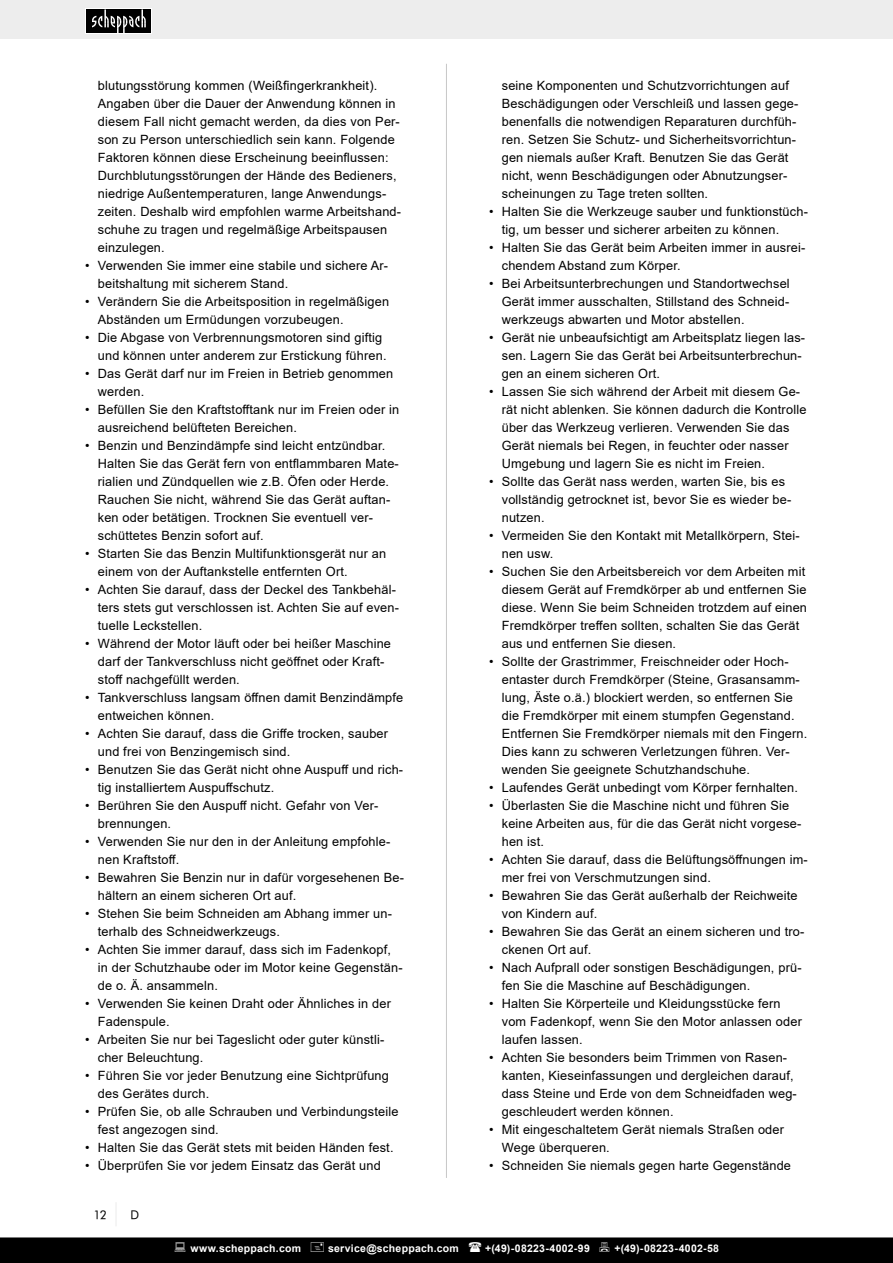
<style>
.page{position:relative;width:893px;height:1263px;background:#fff}
.page>*{position:absolute;margin:0;border:0;box-sizing:border-box;transform-origin:0 0}
.t1{font:12.75px/18px "Arial";letter-spacing:.015em;color:#000}
.t2{font:12px "Futura Book BT";color:#000}
.t3{font:700 10.5px "Arial";letter-spacing:.025em;color:#fff}
</style>
<div class="page">
<hr style="left:446px;top:64px;width:1px;height:1114px;background:#c7c7c7">
<div style="left:0;top:0;width:893px;height:39px;background:#ededed"></div>
<hr style="left:115px;top:1202px;width:2px;height:24px;background:#ededed">
<div style="left:85px;top:9px;width:67px;height:25px;background:#fff"></div>
<div style="left:86px;top:9px;width:65px;height:24px;background:#000"></div>
<svg style="left:92px;top:9px;width:54px;height:24px"></svg>
<div style="left:0;top:1237px;width:893px;height:26px;background:#000"></div>
<p class="t1" style="left:98px;top:76px;width:304px">blutungsstörung kommen (Weißfingerkrankheit).<br>Angaben über die Dauer der Anwendung können in diesem Fall nicht gemacht werden, da dies von Per&shy;son zu Person unterschiedlich sein kann. Folgende Faktoren können diese Erscheinung beeinflussen:</p>
<p class="t1" style="left:98px;top:166px;width:305px">Durchblutungsstörungen der Hände des Bedieners, niedrige Außentemperaturen, lange Anwendungs&shy;zeiten. Deshalb wird empfohlen warme Arbeitshand&shy;schuhe zu tragen und regelmäßige Arbeitspausen einzulegen.</p>
<p class="t1" style="left:98px;top:256px;width:292px;text-indent:-13px">• Verwenden Sie immer eine stabile und sichere Ar&shy;beitshaltung mit sicherem Stand.</p>
<p class="t1" style="left:98px;top:292px;width:293px;text-indent:-13px">• Verändern Sie die Arbeitsposition in regelmäßigen<br>Abständen um Ermüdungen vorzubeugen.</p>
<p class="t1" style="left:98px;top:328px;width:290px;text-indent:-13px">• Die Abgase von Verbrennungsmotoren sind giftig und können unter anderem zur Erstickung führen.</p>
<p class="t1" style="left:98px;top:364px;width:297px;text-indent:-13px">• Das Gerät darf nur im Freien in Betrieb genommen werden.</p>
<p class="t1" style="left:98px;top:400px;width:303px;text-indent:-13px">• Befüllen Sie den Kraftstofftank nur im Freien oder in ausreichend belüfteten Bereichen.</p>
<p class="t1" style="left:98px;top:436px;width:303px;text-indent:-13px">• Benzin und Benzindämpfe sind leicht entzündbar.<br>Halten Sie das Gerät fern von entflammbaren Mate&shy;rialien und Zündquellen wie z.B. Öfen oder Herde.<br>Rauchen Sie nicht, während Sie das Gerät auftan&shy;ken oder betätigen. Trocknen Sie eventuell ver&shy;schüttetes Benzin sofort auf.</p>
<p class="t1" style="left:98px;top:544px;width:290px;text-indent:-13px">• Starten Sie das Benzin Multifunktionsgerät nur an einem von der Auftankstelle entfernten Ort.</p>
<p class="t1" style="left:98px;top:580px;width:303px;text-indent:-13px">• Achten Sie darauf, dass der Deckel des Tankbehäl&shy;ters stets gut verschlossen ist. Achten Sie auf even&shy;tuelle Leckstellen.</p>
<p class="t1" style="left:98px;top:634px;width:295px;text-indent:-13px">• Während der Motor läuft oder bei heißer Maschine darf der Tankverschluss nicht geöffnet oder Kraft&shy;stoff nachgefüllt werden.</p>
<p class="t1" style="left:98px;top:688px;width:307px;text-indent:-13px">• Tankverschluss langsam öffnen damit Benzindämpfe entweichen können.</p>
<p class="t1" style="left:98px;top:724px;width:292px;text-indent:-13px">• Achten Sie darauf, dass die Griffe trocken, sauber und frei von Benzingemisch sind.</p>
<p class="t1" style="left:98px;top:760px;width:307px;text-indent:-13px">• Benutzen Sie das Gerät nicht ohne Auspuff und rich&shy;tig installiertem Auspuffschutz.</p>
<p class="t1" style="left:98px;top:796px;width:282px;text-indent:-13px">• Berühren Sie den Auspuff nicht. Gefahr von Ver&shy;brennungen.</p>
<p class="t1" style="left:98px;top:832px;width:294px;text-indent:-13px">• Verwenden Sie nur den in der Anleitung empfohle&shy;nen Kraftstoff.</p>
<p class="t1" style="left:98px;top:868px;width:308px;text-indent:-13px">• Bewahren Sie Benzin nur in dafür vorgesehenen Be&shy;hältern an einem sicheren Ort auf.</p>
<p class="t1" style="left:98px;top:904px;width:296px;text-indent:-13px">• Stehen Sie beim Schneiden am Abhang immer un&shy;terhalb des Schneidwerkzeugs.</p>
<p class="t1" style="left:98px;top:940px;width:306px;text-indent:-13px">• Achten Sie immer darauf, dass sich im Fadenkopf, in der Schutzhaube oder im Motor keine Gegenstän&shy;de o. Ä. ansammeln.</p>
<p class="t1" style="left:98px;top:994px;width:295px;text-indent:-13px">• Verwenden Sie keinen Draht oder Ähnliches in der<br>Fadenspule.</p>
<p class="t1" style="left:98px;top:1030px;width:288px;text-indent:-13px">• Arbeiten Sie nur bei Tageslicht oder guter künstli&shy;cher Beleuchtung.</p>
<p class="t1" style="left:98px;top:1066px;width:293px;text-indent:-13px">• Führen Sie vor jeder Benutzung eine Sichtprüfung des Gerätes durch.</p>
<p class="t1" style="left:98px;top:1102px;width:302px;text-indent:-13px">• Prüfen Sie, ob alle Schrauben und Verbindungsteile fest angezogen sind.</p>
<p class="t1" style="left:85px;top:1138px;width:310px">• Halten Sie das Gerät stets mit beiden Händen fest.</p>
<p class="t1" style="left:85px;top:1156px;width:297px">• Überprüfen Sie vor jedem Einsatz das Gerät und</p>
<p class="t2" style="left:94px;top:1208px;width:15px">12</p>
<p class="t2" style="left:130px;top:1208px;width:10px">D</p>
<p class="t1" style="left:502px;top:76px;width:298px">seine Komponenten und Schutzvorrichtungen auf Beschädigungen oder Verschleiß und lassen gege&shy;benenfalls die notwendigen Reparaturen durchfüh&shy;ren. Setzen Sie Schutz- und Sicherheitsvorrichtun&shy;gen niemals außer Kraft. Benutzen Sie das Gerät nicht, wenn Beschädigungen oder Abnutzungser&shy;scheinungen zu Tage treten sollten.</p>
<p class="t1" style="left:502px;top:202px;width:308px;text-indent:-13px">• Halten Sie die Werkzeuge sauber und funktionstüch&shy;tig, um besser und sicherer arbeiten zu können.</p>
<p class="t1" style="left:502px;top:238px;width:305px;text-indent:-13px">• Halten Sie das Gerät beim Arbeiten immer in ausrei&shy;chendem Abstand zum Körper.</p>
<p class="t1" style="left:502px;top:274px;width:289px;text-align:justify;text-indent:-13px">• Bei Arbeitsunterbrechungen und Standortwechsel Gerät immer ausschalten, Stillstand des Schneid&shy;werkzeugs abwarten und Motor abstellen.</p>
<p class="t1" style="left:502px;top:328px;width:305px;text-indent:-13px">• Gerät nie unbeaufsichtigt am Arbeitsplatz liegen las&shy;sen. Lagern Sie das Gerät bei Arbeitsunterbrechun&shy;gen an einem sicheren Ort.</p>
<p class="t1" style="left:502px;top:382px;width:306px;text-indent:-13px">• Lassen Sie sich während der Arbeit mit diesem Ge&shy;rät nicht ablenken. Sie können dadurch die Kontrolle über das Werkzeug verlieren. Verwenden Sie das Gerät niemals bei Regen, in feuchter oder nasser Umgebung und lagern Sie es nicht im Freien.</p>
<p class="t1" style="left:502px;top:472px;width:291px;text-indent:-13px">• Sollte das Gerät nass werden, warten Sie, bis es vollständig getrocknet ist, bevor Sie es wieder be&shy;nutzen.</p>
<p class="t1" style="left:502px;top:526px;width:299px;text-indent:-13px">• Vermeiden Sie den Kontakt mit Metallkörpern, Stei&shy;nen usw.</p>
<p class="t1" style="left:502px;top:562px;width:307px;text-indent:-13px">• Suchen Sie den Arbeitsbereich vor dem Arbeiten mit diesem Gerät auf Fremdkörper ab und entfernen Sie diese. Wenn Sie beim Schneiden trotzdem auf einen Fremdkörper treffen sollten, schalten Sie das Gerät aus und entfernen Sie diesen.</p>
<p class="t1" style="left:502px;top:652px;width:307px;text-indent:-13px">• Sollte der Grastrimmer, Freischneider oder Hoch&shy;entaster durch Fremdkörper (Steine, Grasansamm&shy;lung, Äste o.ä.) blockiert werden, so entfernen Sie die Fremdkörper mit einem stumpfen Gegenstand.<br>Entfernen Sie Fremdkörper niemals mit den Fingern.<br>Dies kann zu schweren Verletzungen führen. Ver&shy;wenden Sie geeignete Schutzhandschuhe.</p>
<p class="t1" style="left:489px;top:778px;width:310px">• Laufendes Gerät unbedingt vom Körper fernhalten.</p>
<p class="t1" style="left:502px;top:796px;width:301px;text-indent:-13px">• Überlasten Sie die Maschine nicht und führen Sie keine Arbeiten aus, für die das Gerät nicht vorgese&shy;hen ist.</p>
<p class="t1" style="left:502px;top:850px;width:308px;text-indent:-13px">• Achten Sie darauf, dass die Belüftungsöffnungen im&shy;mer frei von Verschmutzungen sind.</p>
<p class="t1" style="left:502px;top:886px;width:297px;text-indent:-13px">• Bewahren Sie das Gerät außerhalb der Reichweite von Kindern auf.</p>
<p class="t1" style="left:502px;top:922px;width:304px;text-indent:-13px">• Bewahren Sie das Gerät an einem sicheren und tro&shy;ckenen Ort auf.</p>
<p class="t1" style="left:502px;top:958px;width:301px;text-indent:-13px">• Nach Aufprall oder sonstigen Beschädigungen, prü&shy;fen Sie die Maschine auf Beschädigungen.</p>
<p class="t1" style="left:502px;top:994px;width:302px;text-indent:-13px">• Halten Sie Körperteile und Kleidungsstücke fern vom Fadenkopf, wenn Sie den Motor anlassen oder laufen lassen.</p>
<p class="t1" style="left:502px;top:1048px;width:297px;text-indent:-13px">• Achten Sie besonders beim Trimmen von Rasen&shy;kanten, Kieseinfassungen und dergleichen darauf, dass Steine und Erde von dem Schneidfaden weg&shy;geschleudert werden können.</p>
<p class="t1" style="left:502px;top:1120px;width:284px;text-indent:-13px">• Mit eingeschaltetem Gerät niemals Straßen oder<br>Wege überqueren.</p>
<p class="t1" style="left:489px;top:1156px;width:303px">• Schneiden Sie niemals gegen harte Gegenstände</p>
<p class="t3" style="left:190px;top:1241px;width:112px">www.scheppach.com</p>
<p class="t3" style="left:328px;top:1241px;width:132px">service@scheppach.com</p>
<p class="t3" style="left:485px;top:1241px;width:106px">+(49)-08223-4002-99</p>
<p class="t3" style="left:614px;top:1241px;width:106px">+(49)-08223-4002-58</p>
</div>
